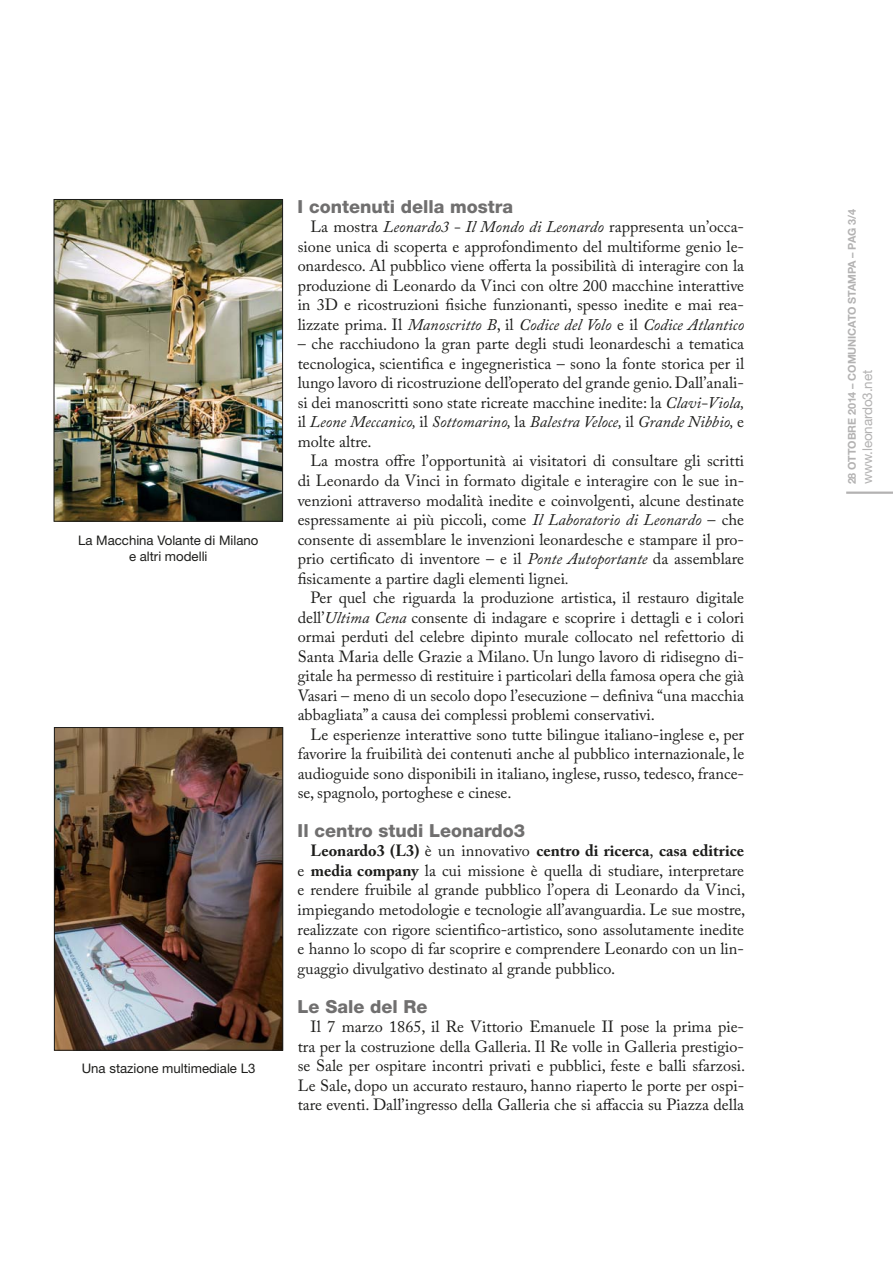
<style>
.page{position:relative;width:893px;height:1263px;background:#fff}
.page>*{position:absolute;margin:0;border:0;box-sizing:border-box;transform-origin:0 0}
.t1{font:800 18px "Helvetica Neue LT";color:#706f6f}
.t2{font:16.2px/19.5px "Adobe Caslon Pro";color:#1d1d1b;text-align:justify}
.t3{font:13.5px "Helvetica Neue LT";letter-spacing:-.01em;color:#b3b2b2}
.t4{font:13.2px/16.5px "Helvetica Neue LT";color:#1d1d1b;text-align:center}
.t5{font:700 10.8px "Helvetica Neue LT";letter-spacing:-.01em;color:#b3b2b2}
.s1{font-style:italic}
.s2{font-weight:700}
</style>
<div class="page">
<img style="left:56px;top:201px;width:225px;height:319px">
<div style="left:54px;top:199px;width:229px;height:323px;border:1px solid #1d1d1b"></div>
<hr style="left:846px;top:491px;width:47px;height:3px;background:#b3b2b2">
<img style="left:56px;top:729px;width:225px;height:320px">
<div style="left:54px;top:727px;width:229px;height:324px;border:1px solid #1d1d1b"></div>
<p class="t4" style="left:78px;top:532px;width:182px">La Macchina Volante di Milano e altri modelli</p>
<p class="t4" style="left:82px;top:1060px;width:175px">Una stazione multimediale L3</p>
<p class="t1" style="left:298px;top:196px;width:217px">I contenuti della mostra</p>
<p class="t2" style="left:298px;top:217px;width:448px;text-indent:13px">La mostra <span class="s1">Leonardo3 - Il Mondo di Leonardo</span> rappresenta un’occa&shy;sione unica di scoperta e approfondimento del multiforme genio le&shy;onardesco. Al pubblico viene offerta la possibilità di interagire con la produzione di Leonardo da Vinci con oltre 200 macchine interattive in 3D e ricostruzioni fisiche funzionanti, spesso inedite e mai rea&shy;lizzate prima. Il <span class="s1">Manoscritto B</span>, il <span class="s1">Codice del Volo</span> e il <span class="s1">Codice Atlantico</span></p>
<p class="t2" style="left:298px;top:334px;width:448px">– che racchiudono la gran parte degli studi leonardeschi a tematica tecnologica, scientifica e ingegneristica – sono la fonte storica per il lungo lavoro di ricostruzione dell’operato del grande genio. Dall’anali&shy;si dei manoscritti sono state ricreate macchine inedite: la <span class="s1">Clavi-Viola, </span>il <span class="s1">Leone Meccanico,</span> il <span class="s1">Sottomarino,</span> la <span class="s1">Balestra Veloce,</span> il <span class="s1">Grande Nibbio,</span> e molte altre.</p>
<p class="t2" style="left:298px;top:451px;width:448px;text-indent:13px">La mostra offre l’opportunità ai visitatori di consultare gli scritti di Leonardo da Vinci in formato digitale e interagire con le sue in&shy;venzioni attraverso modalità inedite e coinvolgenti, alcune destinate espressamente ai più piccoli, come <span class="s1">Il Laboratorio di Leonardo</span> – che consente di assemblare le invenzioni leonardesche e stampare il pro&shy;prio certificato di inventore – e il <span class="s1">Ponte Autoportante</span> da assemblare fisicamente a partire dagli elementi lignei<span class="s1">.</span></p>
<p class="t2" style="left:298px;top:588px;width:448px;text-indent:13px">Per quel che riguarda la produzione artistica, il restauro digitale dell’<span class="s1">Ultima Cena</span> consente di indagare e scoprire i dettagli e i colori ormai perduti del celebre dipinto murale collocato nel refettorio di Santa Maria delle Grazie a Milano. Un lungo lavoro di ridisegno di&shy;gitale ha permesso di restituire i particolari della famosa opera che già Vasari – meno di un secolo dopo l’esecuzione – definiva “una macchia abbagliata” a causa dei complessi problemi conservativi.</p>
<p class="t2" style="left:298px;top:724px;width:448px;text-indent:13px">Le esperienze interattive sono tutte bilingue italiano-inglese e, per favorire la fruibilità dei contenuti anche al pubblico internazionale, le audioguide sono disponibili in italiano, inglese, russo, tedesco, france&shy;se, spagnolo, portoghese e cinese.</p>
<p class="t1" style="left:298px;top:820px;width:229px">Il centro studi Leonardo3</p>
<p class="t2" style="left:298px;top:841px;width:449px;text-indent:13px"><span class="s2">Leonardo3 (L3)</span> è un innovativo <span class="s2">centro di ricerca</span>, <span class="s2">casa editrice </span>e <span class="s2">media company</span> la cui missione è quella di studiare, interpretare e rendere fruibile al grande pubblico l’opera di Leonardo da Vinci, impiegando metodologie e tecnologie all’avanguardia. Le sue mostre, realizzate con rigore scientifico-artistico, sono assolutamente inedite e hanno lo scopo di far scoprire e comprendere Leonardo con un lin&shy;guaggio divulgativo destinato al grande pubblico.</p>
<p class="t1" style="left:298px;top:995px;width:131px">Le Sale del Re</p>
<p class="t2" style="left:298px;top:1017px;width:449px;text-indent:13px">Il 7 marzo 1865, il Re Vittorio Emanuele II pose la prima pie&shy;tra per la costruzione della Galleria. Il Re volle in Galleria prestigio&shy;se Sale per ospitare incontri privati e pubblici, feste e balli sfarzosi.<br>Le Sale, dopo un accurato restauro, hanno riaperto le porte per ospi&shy;tare eventi. Dall’ingresso della Galleria che si affaccia su Piazza della</p>
<p class="t5" style="left:845px;top:484px;width:277px;rotate:-90deg">28 Otto bre 2014 – Co municato stampa – pag 3/4</p>
<p class="t3" style="left:859px;top:484px;width:116px;rotate:-90deg">www.leonardo3.net</p>
</div>
